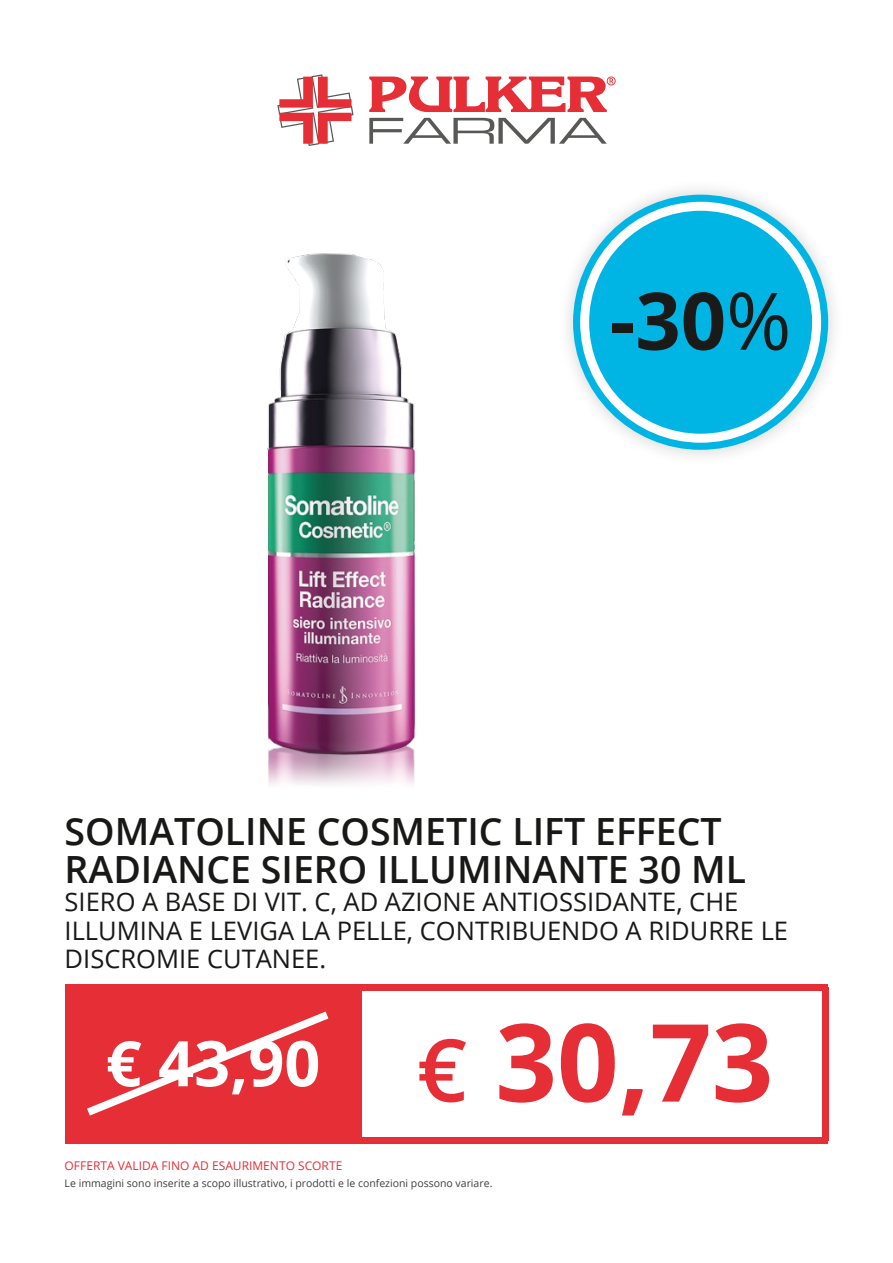
<style>
.page{position:relative;width:893px;height:1263px;background:#fff}
.page>*{position:absolute;margin:0;border:0;box-sizing:border-box;transform-origin:0 0}
.t1{font:700 79.5px "Open Sans";color:#1a1b19}
.t2{font:700 63px "Open Sans";color:#fff}
.t3{font:600 37.5px/37.5px "Open Sans";color:#181817}
.t4{font:25.5px/28.5px "Open Sans";color:#181817}
.t5{font:12px "Open Sans";color:#e52e36}
.t6{font:10.5px "Open Sans";color:#3e3e3d}
.s1{font-weight:400}
.s2{font-weight:600;font-size:87px;color:#e52e36}
.s3{font-size:108px;color:#e52e36}
</style>
<div class="page">
<div style="left:65px;top:984px;width:296px;height:159px;background:#e52e36"></div>
<div style="left:361px;top:984px;width:467px;height:6px;background:#e52e36"></div>
<div style="left:361px;top:1137px;width:467px;height:6px;background:#e52e36"></div>
<div style="left:822px;top:987px;width:6px;height:153px;background:#e52e36"></div>
<svg style="left:87px;top:1011px;width:241px;height:104px"></svg>
<img style="left:567px;top:189px;width:267px;height:267px">
<div style="left:573px;top:195px;width:255px;height:255px;background:#00b4e4;border-radius:50%"></div>
<svg style="left:580px;top:202px;width:241px;height:241px"></svg>
<svg style="left:369px;top:118px;width:238px;height:26px"></svg>
<svg style="left:369px;top:77px;width:247px;height:35px"></svg>
<svg style="left:277px;top:74px;width:77px;height:72px"></svg>
<img style="left:267px;top:253px;width:149px;height:532px">
<h1 class="t1" style="left:610px;top:265px;width:183px">-30<span class="s1">%</span></h1>
<h3 class="t3" style="left:65px;top:812px;width:683px">SOMATOLINE COSMETIC LIFT EFFECT<br>RADIANCE SIERO ILLUMINANTE 30 ML</h3>
<p class="t4" style="left:65px;top:887px;width:725px">SIERO A BASE DI VIT. C, AD AZIONE ANTIOSSIDANTE, CHE<br>ILLUMINA E LEVIGA LA PELLE, CONTRIBUENDO A RIDURRE LE<br>DISCROMIE CUTANEE.</p>
<h2 class="t2" style="left:106px;top:1019px;width:669px">€ 43,90 <span class="s2">€</span> <span class="s3">30,73</span></h2>
<p class="t5" style="left:65px;top:1157px;width:279px">OFFERTA VALIDA FINO AD ESAURIMENTO SCORTE</p>
<p class="t6" style="left:65px;top:1175px;width:429px">Le immagini sono inserite a scopo illustrativo, i prodotti e le confezioni possono variare.</p>
</div>
